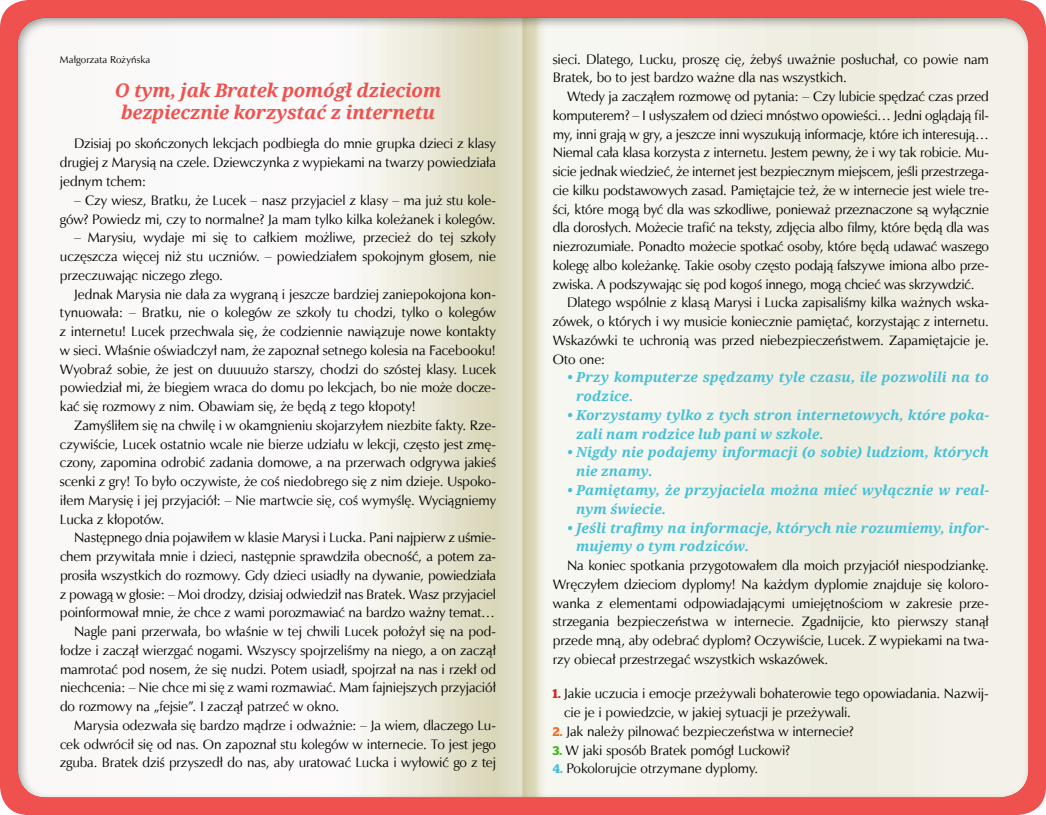
<style>
.page{position:relative;width:1046px;height:815px;background:#fff}
.page>*{position:absolute;margin:0;border:0;box-sizing:border-box;transform-origin:0 0}
.t1{font:italic 700 18.75px/22.5px "Droid Serif";letter-spacing:-.01em;color:#ee514e;text-align:center}
.t2{font:13.75px/18.8px "Zapf Humnst EU";letter-spacing:-.01em;color:#000;text-align:justify}
.t3{font:italic 700 13.75px/18.8px "Droid Serif";letter-spacing:.005em;color:#45c0d6}
.t4{font:10px "Zapf Humnst EU";letter-spacing:.01em;color:#000}
.s1{font-family:"Stag";font-weight:600;font-size:12.5px;color:#ca291d}
.s2{font-family:"Stag";font-weight:600;font-size:12.5px;color:#ef6b1c}
.s3{font-family:"Stag";font-weight:600;font-size:12.5px;color:#3cb913}
.s4{font-family:"Stag";font-weight:600;font-size:12.5px;color:#45c0d6}
</style>
<div class="page">
<div style="left:0;top:0;width:1045px;height:815px;background:#ee514e;border-radius:28px"></div>
<div style="left:18px;top:17px;width:1010px;height:781px;background:#000;opacity:.4"></div>
<p class="t4" style="left:60px;top:54px;width:92px">Małgorzata Rożyńska</p>
<h1 class="t1" style="left:115px;top:78px;width:328px">O tym, jak Bratek pomógł dzieciom bezpiecznie korzystać z internetu</h1>
<p class="t2" style="left:60px;top:134px;width:437px;text-indent:14px">Dzisiaj po skończonych lekcjach podbiegła do mnie grupka dzieci z klasy drugiej z Marysią na czele. Dziewczynka z wypiekami na twarzy powiedziała jednym tchem:</p>
<p class="t2" style="left:60px;top:191px;width:437px;text-align:right">– Czy wiesz, Bratku, że Lucek – nasz przyjaciel z klasy – ma już stu kole&shy;gów? Powiedz mi, czy to normalne? Ja mam tylko kilka koleżanek i kolegów.</p>
<p class="t2" style="left:60px;top:228px;width:437px;text-indent:14px">– Marysiu, wydaje mi się to całkiem możliwe, przecież do tej szkoły uczęszcza więcej niż stu uczniów. – powiedziałem spokojnym głosem, nie przeczuwając niczego złego.</p>
<p class="t2" style="left:60px;top:284px;width:437px;text-indent:14px">Jednak Marysia nie dała za wygraną i jeszcze bardziej zaniepokojona kon&shy;tynuowała: – Bratku, nie o kolegów ze szkoły tu chodzi, tylko o kolegów z internetu! Lucek przechwala się, że codziennie nawiązuje nowe kontakty w sieci. Właśnie oświadczył nam, że zapoznał setnego kolesia na Facebooku!<br>Wyobraź sobie, że jest on duuuużo starszy, chodzi do szóstej klasy. Lucek powiedział mi, że biegiem wraca do domu po lekcjach, bo nie może docze&shy;kać się rozmowy z nim. Obawiam się, że będą z tego kłopoty!</p>
<p class="t2" style="left:60px;top:416px;width:437px;text-indent:14px">Zamyśliłem się na chwilę i w okamgnieniu skojarzyłem niezbite fakty. Rze&shy;czywiście, Lucek ostatnio wcale nie bierze udziału w lekcji, często jest zmę&shy;czony, zapomina odrobić zadania domowe, a na przerwach odgrywa jakieś scenki z gry! To było oczywiste, że coś niedobrego się z nim dzieje. Uspoko&shy;iłem Marysię i jej przyjaciół: – Nie martwcie się, coś wymyślę. Wyciągniemy Lucka z kłopotów.</p>
<p class="t2" style="left:74px;top:528px;width:423px">Następnego dnia pojawiłem w klasie Marysi i Lucka. Pani najpierw z uśmie-</p>
<p class="t2" style="left:60px;top:547px;width:437px">chem przywitała mnie i dzieci, następnie sprawdziła obecność, a potem za-</p>
<p class="t2" style="left:60px;top:566px;width:437px">prosiła wszystkich do rozmowy. Gdy dzieci usiadły na dywanie, powiedziała</p>
<p class="t2" style="left:60px;top:585px;width:437px">z powagą w głosie: – Moi drodzy, dzisiaj odwiedził nas Bratek. Wasz przyjaciel</p>
<p class="t2" style="left:60px;top:603px;width:436px">poinformował mnie, że chce z wami porozmawiać na bardzo ważny temat…</p>
<p class="t2" style="left:74px;top:622px;width:423px">Nagle pani przerwała, bo właśnie w tej chwili Lucek położył się na pod-</p>
<p class="t2" style="left:60px;top:641px;width:437px">łodze i zaczął wierzgać nogami. Wszyscy spojrzeliśmy na niego, a on zaczął</p>
<p class="t2" style="left:60px;top:660px;width:437px">mamrotać pod nosem, że się nudzi. Potem usiadł, spojrzał na nas i rzekł od</p>
<p class="t2" style="left:60px;top:678px;width:437px">niechcenia: – Nie chce mi się z wami rozmawiać. Mam fajniejszych przyjaciół</p>
<p class="t2" style="left:60px;top:697px;width:281px">do rozmowy na „fejsie”. I zaczął patrzeć w okno.</p>
<p class="t2" style="left:74px;top:716px;width:423px">Marysia odezwała się bardzo mądrze i odważnie: – Ja wiem, dlaczego Lu-</p>
<p class="t2" style="left:60px;top:735px;width:437px">cek odwrócił się od nas. On zapoznał stu kolegów w internecie. To jest jego</p>
<p class="t2" style="left:60px;top:753px;width:437px">zguba. Bratek dziś przyszedł do nas, aby uratować Lucka i wyłowić go z tej</p>
<p class="t2" style="left:553px;top:50px;width:437px">sieci. Dlatego, Lucku, proszę cię, żebyś uważnie posłuchał, co powie nam<br>Bratek, bo to jest bardzo ważne dla nas wszystkich.</p>
<p class="t2" style="left:552px;top:87px;width:437px;text-indent:14px">Wtedy ja zacząłem rozmowę od pytania: – Czy lubicie spędzać czas przed komputerem? – I usłyszałem od dzieci mnóstwo opowieści… Jedni oglądają fil&shy;my, inni grają w gry, a jeszcze inni wyszukują informacje, które ich interesują… Niemal cała klasa korzysta z internetu. Jestem pewny, że i wy tak robicie. Mu&shy;sicie jednak wiedzieć, że internet jest bezpiecznym miejscem, jeśli przestrzega&shy;cie kilku podstawowych zasad. Pamiętajcie też, że w internecie jest wiele tre&shy;ści, które mogą być dla was szkodliwe, ponieważ przeznaczone są wyłącznie dla dorosłych. Możecie trafić na teksty, zdjęcia albo filmy, które będą dla was niezrozumiałe. Ponadto możecie spotkać osoby, które będą udawać waszego kolegę albo koleżankę. Takie osoby często podają fałszywe imiona albo prze&shy;zwiska. A podszywając się pod kogoś innego, mogą chcieć was skrzywdzić.</p>
<p class="t2" style="left:552px;top:293px;width:437px;text-indent:14px">Dlatego wspólnie z klasą Marysi i Lucka zapisaliśmy kilka ważnych wska&shy;zówek, o których i wy musicie koniecznie pamiętać, korzystając z internetu.<br>Wskazówki te uchronią was przed niebezpieczeństwem. Zapamiętajcie je.<br>Oto one:</p>
<p class="t3" style="left:576px;top:368px;width:414px;text-indent:-9px">• Przy komputerze spędzamy tyle czasu, ile pozwolili na to rodzice.</p>
<p class="t3" style="left:576px;top:405px;width:414px;text-indent:-9px">• Korzystamy tylko z tych stron internetowych, które poka&shy;zali nam rodzice lub pani w szkole.</p>
<p class="t3" style="left:576px;top:443px;width:414px;text-indent:-9px">• Nigdy nie podajemy informacji (o sobie) ludziom, których nie znamy.</p>
<p class="t3" style="left:576px;top:480px;width:414px;text-indent:-9px">• Pamiętamy, że przyjaciela można mieć wyłącznie w real&shy;nym świecie.</p>
<p class="t3" style="left:576px;top:518px;width:414px;text-indent:-9px">• Jeśli trafimy na informacje, których nie rozumiemy, infor&shy;mujemy o tym rodziców.</p>
<p class="t2" style="left:552px;top:556px;width:437px;text-indent:14px">Na koniec spotkania przygotowałem dla moich przyjaciół niespodziankę.<br>Wręczyłem dzieciom dyplomy! Na każdym dyplomie znajduje się koloro&shy;wanka z elementami odpowiadającymi umiejętnościom w zakresie prze&shy;strzegania bezpieczeństwa w internecie. Zgadnijcie, kto pierwszy stanął przede mną, aby odebrać dyplom? Oczywiście, Lucek. Z wypiekami na twa&shy;rzy obiecał przestrzegać wszystkich wskazówek.</p>
<p class="t2" style="left:564px;top:684px;width:426px;text-indent:-11px"><span class="s1">1.</span> Jakie uczucia i emocje przeżywali bohaterowie tego opowiadania. Nazwij&shy;cie je i powiedzcie, w jakiej sytuacji je przeżywali.</p>
<p class="t2" style="left:552px;top:722px;width:302px"><span class="s2">2.</span> Jak należy pilnować bezpieczeństwa w internecie?</p>
<p class="t2" style="left:552px;top:741px;width:239px"><span class="s3">3.</span> W jaki sposób Bratek pomógł Luckowi?</p>
<p class="t2" style="left:552px;top:759px;width:207px"><span class="s4">4.</span> Pokolorujcie otrzymane dyplomy.</p>
</div>
